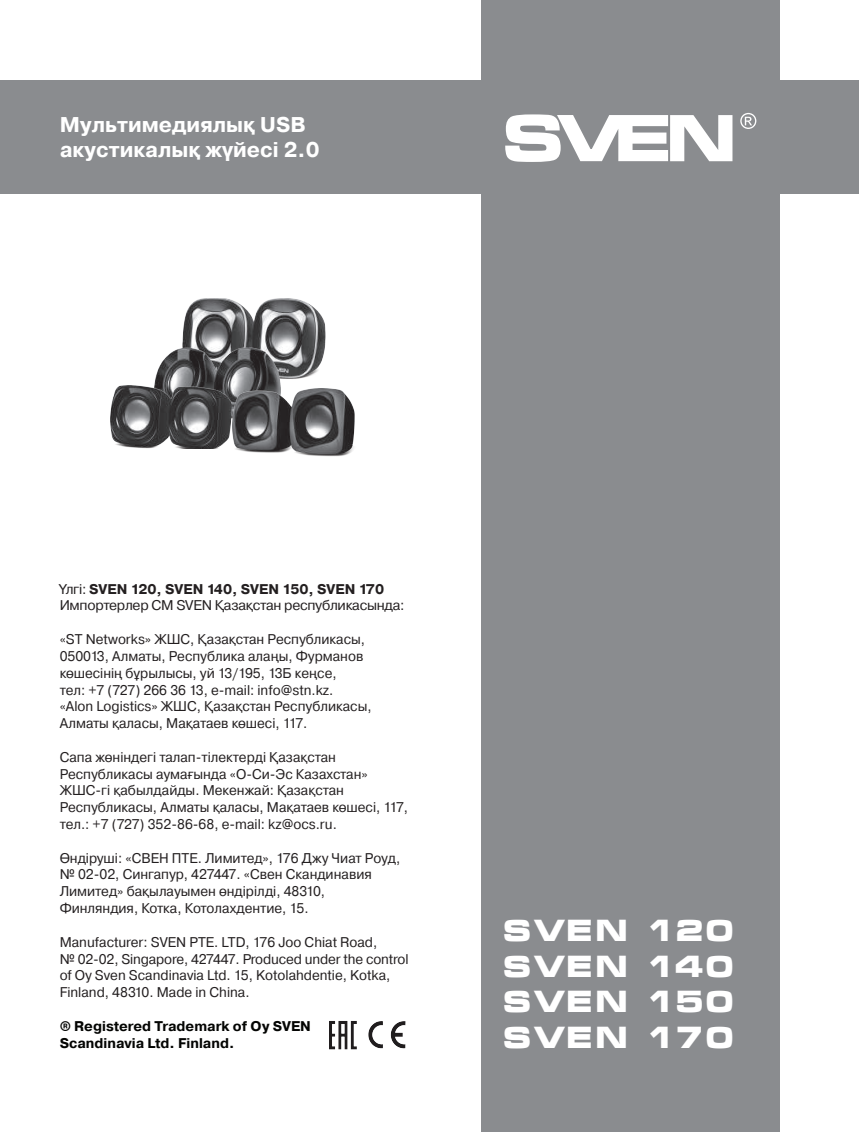
<style>
.page{position:relative;width:860px;height:1132px;background:#fff}
.page>*{position:absolute;margin:0;border:0;box-sizing:border-box;transform-origin:0 0}
.t1{font:700 29.75px/35.4px "Micra";color:#fff;text-align:justify}
.t2{font:700 21.35px/25.2px "Pragmatica";color:#fff}
.t3{font:14px/16.8px "Pragmatica";color:#231f20}
.t4{font:14px/16.8px "Pragmatica";letter-spacing:-.02em;color:#231f20}
.t5{font:700 14px/16.8px "Pragmatica";color:#040503}
.s1{font-weight:700}
</style>
<div class="page">
<div style="left:0;top:81px;width:858px;height:113px;background:#8a8c8f"></div>
<div style="left:481px;top:1px;width:298px;height:1130px;background:#8a8c8f"></div>
<svg style="left:505px;top:114px;width:227px;height:48px"></svg>
<svg style="left:740px;top:113px;width:16px;height:16px"></svg>
<img style="left:182px;top:298px;width:143px;height:81px">
<img style="left:154px;top:347px;width:126px;height:41px">
<img style="left:110px;top:385px;width:122px;height:64px">
<img style="left:232px;top:388px;width:123px;height:68px">
<img style="left:329px;top:1021px;width:77px;height:29px">
<h2 class="t2" style="left:60px;top:112px;width:261px">Мультимедиялық USB акустикалық жүйеci 2.0</h2>
<p class="t4" style="left:60px;top:580px;width:346px">Үлгi: <span class="s1">SVEN 120, SVEN 140, SVEN 150, SVEN 170<br></span>Импортерлер CM SVEN Қазақстан республикасында:</p>
<p class="t3" style="left:60px;top:631px;width:313px">«ST Networks» ЖШС, Қазақстан Республикасы, 050013, Алматы, Республика алаңы, Фурманов көшесінің бұрылысы, yй 13/195, 13Б кеңсе,<br>тел: +7 (727) 266 36 13, e-mail: info@stn.kz.<br>«Alon Logistics» ЖШС, Қазақстан Республикасы, Алматы қаласы, Мақатаев көшесі, 117.</p>
<p class="t3" style="left:60px;top:748px;width:350px">Сапа жөніндегі талап-тілектерді Қазақстан Республикасы аумағында «О-Си-Эс Казахстан» ЖШС-гі қабылдайды. Мекенжай: Қазақстан Республикасы, Алматы қаласы, Мақатаев көшесі, 117, тел.: +7 (727) 352-86-68, e-mail: kz@ocs.ru.</p>
<p class="t3" style="left:60px;top:849px;width:342px">Өндіруші: «СВЕН ПТЕ. Лимитед», 176 Джу Чиат Роуд, № 02-02, Сингапур, 427447. «Свен Скандинавия Лимитед» бақылауымен өндірілді, 48310, Финляндия, Котка, Котолахдентие, 15.</p>
<p class="t3" style="left:60px;top:933px;width:350px">Manufacturer: SVEN PTE. LTD, 176 Joo Chiat Road,<br>№ 02-02, Singapore, 427447. Produced under the control of Oy Sven Scandinavia Ltd. 15, Kotolahdentie, Kotka, Finland, 48310. Made in China.</p>
<p class="t5" style="left:60px;top:1017px;width:253px">® Registered Trademark of Oy SVEN<br>Scandinavia Ltd. Finland.</p>
<h1 class="t1" style="left:502px;top:912px;width:234px">SVEN 120<br>SVEN 140<br>SVEN 150<br>SVEN 170</h1>
</div>
